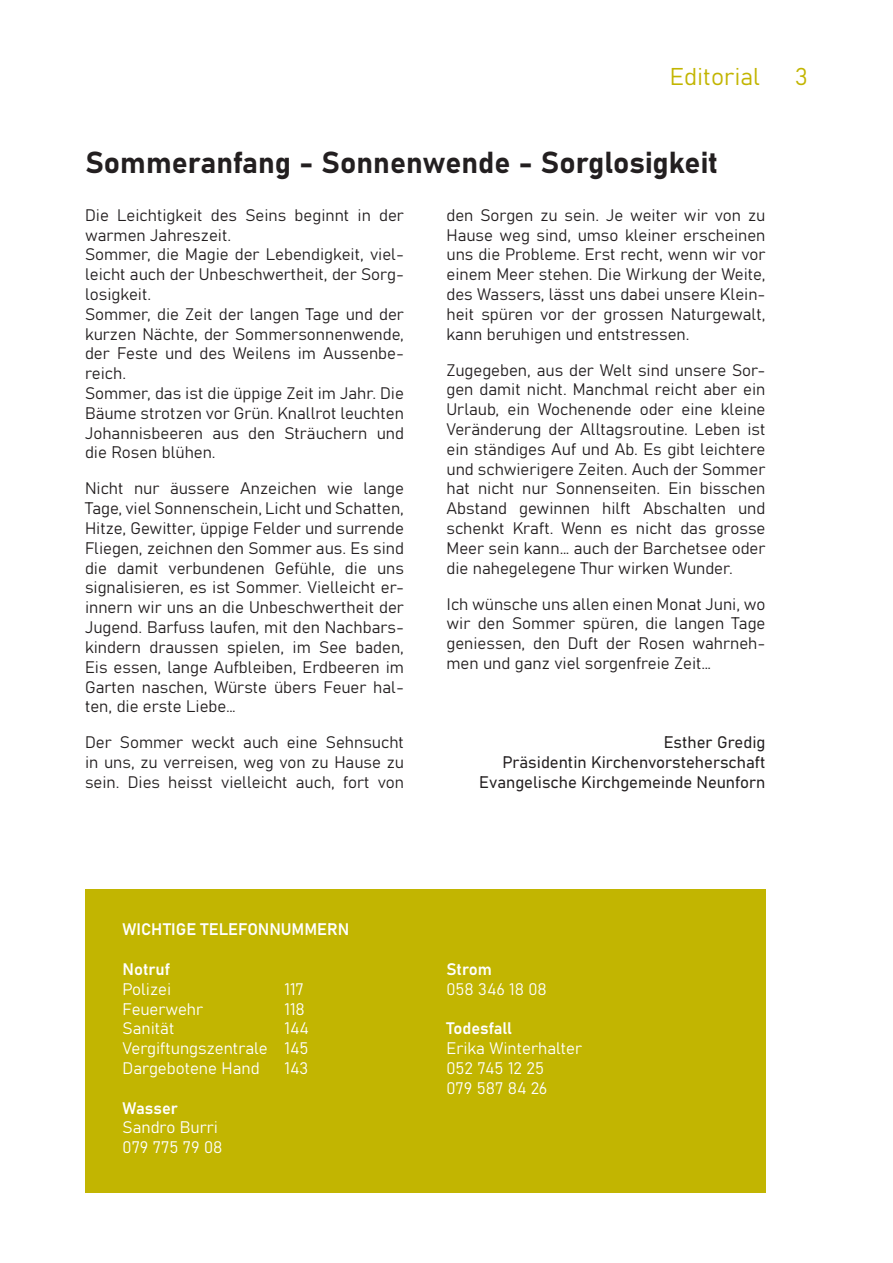
<style>
.page{position:relative;width:893px;height:1263px;background:#fff}
.page>*{position:absolute;margin:0;border:0;box-sizing:border-box;transform-origin:0 0}
.Lauftext_Artikel{font:30px "Bahnschrift";color:#231f20}
.t1{font:24px "Bahnschrift";color:#c2b501}
.Lauftext_Artikel-2{font:16.5px/19.8px "Bahnschrift";color:#231f20;text-align:justify}
.t2{font:16.5px/19.8px "Bahnschrift";color:#fff}
</style>
<div class="page">
<div style="left:85px;top:889px;width:680px;height:304px;background:#c2b501"></div>
<p class="t1" style="left:670px;top:58px;width:92px">Editorial</p>
<p class="Lauftext_Artikel" style="left:85px;top:139px;width:634px">Sommeranfang - Sonnenwende - Sorglosigkeit</p>
<p class="Lauftext_Artikel-2" style="left:446px;top:204px;width:320px">den Sorgen zu sein. Je weiter wir von zu Hause weg sind, umso kleiner erscheinen uns die Probleme. Erst recht, wenn wir vor einem Meer stehen. Die Wirkung der Weite, des Wassers, lässt uns dabei unsere Klein&shy;heit spüren vor der grossen Naturgewalt, kann beruhigen und entstressen.</p>
<p class="Lauftext_Artikel-2" style="left:446px;top:359px;width:320px">Zugegeben, aus der Welt sind unsere Sor&shy;gen damit nicht. Manchmal reicht aber ein Urlaub, ein Wochenende oder eine kleine Veränderung der Alltagsroutine. Leben ist ein ständiges Auf und Ab. Es gibt leichtere und schwierigere Zeiten. Auch der Sommer hat nicht nur Sonnenseiten. Ein bisschen Abstand gewinnen hilft Abschalten und schenkt Kraft. Wenn es nicht das grosse Meer sein kann… auch der Barchetsee oder die nahegelegene Thur wirken Wunder.</p>
<p class="Lauftext_Artikel-2" style="left:446px;top:593px;width:320px">Ich wünsche uns allen einen Monat Juni, wo wir den Sommer spüren, die langen Tage geniessen, den Duft der Rosen wahrneh&shy;men und ganz viel sorgenfreie Zeit…</p>
<p class="Lauftext_Artikel-2" style="left:85px;top:204px;width:320px">Die Leichtigkeit des Seins beginnt in der warmen Jahreszeit.</p>
<p class="Lauftext_Artikel-2" style="left:85px;top:244px;width:320px">Sommer, die Magie der Lebendigkeit, viel&shy;leicht auch der Unbeschwertheit, der Sorg&shy;losigkeit.</p>
<p class="Lauftext_Artikel-2" style="left:85px;top:303px;width:320px">Sommer, die Zeit der langen Tage und der kurzen Nächte, der Sommersonnenwende, der Feste und des Weilens im Aussenbe&shy;reich.</p>
<p class="Lauftext_Artikel-2" style="left:85px;top:382px;width:320px">Sommer, das ist die üppige Zeit im Jahr. Die Bäume strotzen vor Grün. Knallrot leuchten Johannisbeeren aus den Sträuchern und die Rosen blühen.</p>
<p class="Lauftext_Artikel-2" style="left:85px;top:478px;width:320px">Nicht nur äussere Anzeichen wie lange Tage, viel Sonnenschein, Licht und Schatten, Hitze, Gewitter, üppige Felder und surrende Fliegen, zeichnen den Sommer aus. Es sind die damit verbundenen Gefühle, die uns signalisieren, es ist Sommer. Vielleicht er&shy;innern wir uns an die Unbeschwertheit der Jugend. Barfuss laufen, mit den Nachbars&shy;kindern draussen spielen, im See baden, Eis essen, lange Aufbleiben, Erdbeeren im Garten naschen, Würste übers Feuer hal&shy;ten, die erste Liebe…</p>
<p class="Lauftext_Artikel-2" style="left:85px;top:731px;width:320px">Der Sommer weckt auch eine Sehnsucht in uns, zu verreisen, weg von zu Hause zu sein. Dies heisst vielleicht auch, fort von</p>
<p class="Lauftext_Artikel-2" style="left:479px;top:731px;width:288px;text-align:right">Esther Gredig<br>Präsidentin Kirchenvorsteherschaft<br>Evangelische Kirchgemeinde Neunforn</p>
<h2 class="t1" style="left:795px;top:58px;width:14px">3</h2>
<p class="t2" style="left:123px;top:918px;width:228px">WICHTIGE TELEFONNUMMERN</p>
<p class="t2" style="left:123px;top:958px;width:50px">Notruf<br>Polizei</p>
<p class="t2" style="left:285px;top:978px;width:21px">117</p>
<p class="t2" style="left:123px;top:998px;width:82px">Feuerwehr</p>
<p class="t2" style="left:285px;top:998px;width:22px">118</p>
<p class="t2" style="left:123px;top:1017px;width:53px">Sanität</p>
<p class="t2" style="left:123px;top:1017px;width:188px;text-align:justify;text-indent:162px">144<br>Vergiftungszentrale 145<br>Dargebotene Hand</p>
<p class="t2" style="left:285px;top:1057px;width:25px">143</p>
<p class="t2" style="left:123px;top:1097px;width:97px">Wasser<br>Sandro Burri</p>
<p class="t2" style="left:123px;top:1136px;width:101px">079 775 79 08</p>
<p class="t2" style="left:446px;top:958px;width:102px">Strom<br>058 346 18 08</p>
<p class="t2" style="left:446px;top:1017px;width:137px">Todesfall<br>Erika Winterhalter<br>052 745 12 25<br>079 587 84 26</p>
</div>
